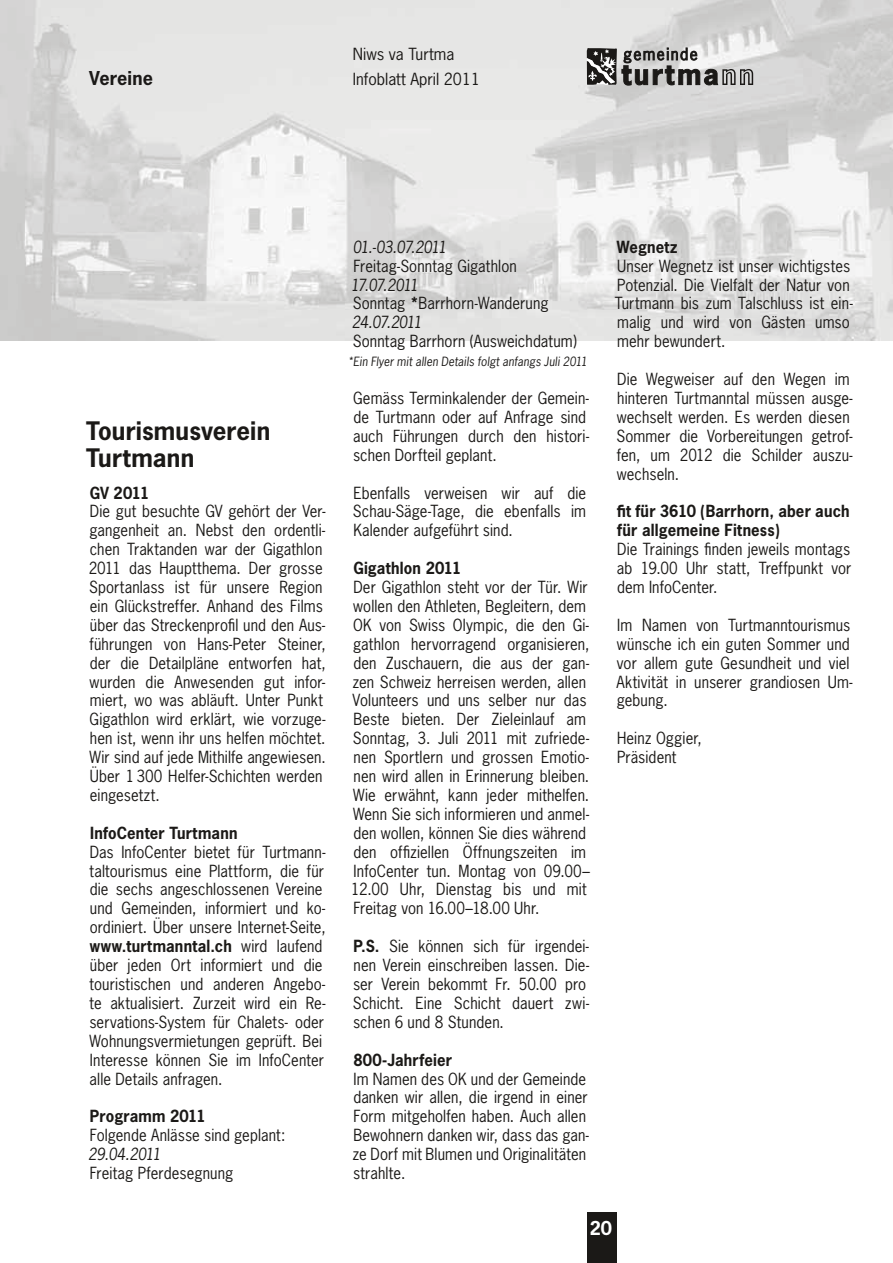
<style>
.page{position:relative;width:893px;height:1263px;background:#fff}
.page>*{position:absolute;margin:0;border:0;box-sizing:border-box;transform-origin:0 0}
.t1{font:700 24px/27px "News Gothic";letter-spacing:.005em;color:#1b1917}
.t2{font:700 18px "News Gothic";letter-spacing:.005em;color:#1b1917}
.t3{font:700 18px "News Gothic";color:#fff}
.t4{font:15.75px/18.9px "News Gothic";letter-spacing:.01em;color:#1b1917;scale:.95 1}
.t5{font:700 15.75px/18.9px "News Gothic";letter-spacing:.01em;color:#1b1917;scale:.95 1}
.t6{font:15.75px "News Gothic";letter-spacing:.01em;color:#1b1917}
.t7{font:italic 15.75px "News Gothic";letter-spacing:-.065em;color:#1b1917;scale:.95 1}
.t8{font:italic 12px "News Gothic";letter-spacing:.015em;color:#1b1917;scale:.95 1}
.s1{font-weight:700}
.s2{font-style:italic}
</style>
<div class="page">
<img style="left:0;top:0;width:893px;height:340px">
<div style="left:587px;top:1212px;width:30px;height:51px;background:#1b1917"></div>
<svg style="left:587px;top:47px;width:166px;height:39px"></svg>
<p class="t6" style="left:353px;top:44px;width:103px">Niws va Turtma</p>
<p class="t2" style="left:89px;top:66px;width:65px">Vereine</p>
<p class="t6" style="left:353px;top:69px;width:129px">Infoblatt April 2011</p>
<h1 class="t1" style="left:86px;top:417px;width:186px">Tourismusverein<br>Turtmann</h1>
<p class="t5" style="left:90px;top:483px;width:64px">GV 2011</p>
<p class="t4" style="left:89px;top:502px;width:251px">Die gut besuchte GV gehört der Ver&shy;gangenheit an. Nebst den ordentli&shy;chen Traktanden war der Gigathlon 2011 das Hauptthema. Der grosse Sportanlass ist für unsere Region ein Glückstreffer. Anhand des Films über das Streckenprofil und den Aus&shy;führungen von Hans-Peter Steiner, der die Detailpläne entworfen hat, wurden die Anwesenden gut infor&shy;miert, wo was abläuft. Unter Punkt Gigathlon wird erklärt, wie vorzuge&shy;hen ist, wenn ihr uns helfen möchtet.<br>Wir sind auf jede Mithilfe angewiesen.<br>Über 1 300 Helfer-Schichten werden eingesetzt.</p>
<p class="t5" style="left:90px;top:823px;width:157px">InfoCenter Turtmann</p>
<p class="t4" style="left:89px;top:842px;width:250px">Das InfoCenter bietet für Turtmann&shy;taltourismus eine Plattform, die für die sechs angeschlossenen Vereine und Gemeinden, informiert und ko&shy;ordiniert. Über unsere Internet-Seite, <span class="s1">www.turtmanntal.ch</span> wird laufend über jeden Ort informiert und die touristischen und anderen Angebo&shy;te aktualisiert. Zurzeit wird ein Re&shy;servations-System für Chalets- oder Wohnungsvermietungen geprüft. Bei Interesse können Sie im InfoCenter alle Details anfragen.</p>
<p class="t5" style="left:90px;top:1106px;width:123px">Programm 2011</p>
<p class="t4" style="left:90px;top:1126px;width:207px">Folgende Anlässe sind geplant:</p>
<p class="t7" style="left:88px;top:1144px;width:78px">29.04.2011</p>
<p class="t4" style="left:90px;top:1163px;width:153px">Freitag Pferdesegnung</p>
<p class="t7" style="left:353px;top:237px;width:100px">01.-03.07.2011</p>
<p class="t4" style="left:353px;top:256px;width:173px">Freitag-Sonntag Gigathlon</p>
<p class="t4" style="left:351px;top:275px;width:210px"><span class="s2">17.07.2011<br></span>Sonntag <span class="s1">*</span>Barrhorn-Wanderung<br><span class="s2">24.07.2011</span></p>
<p class="t4" style="left:353px;top:332px;width:238px">Sonntag Barrhorn (Ausweichdatum)</p>
<p class="t8" style="left:347px;top:354px;width:254px">*Ein Flyer mit allen Details folgt anfangs Juli 2011</p>
<p class="t4" style="left:353px;top:388px;width:250px">Gemäss Terminkalender der Gemein&shy;de Turtmann oder auf Anfrage sind auch Führungen durch den histori&shy;schen Dorfteil geplant.</p>
<p class="t4" style="left:353px;top:483px;width:247px;text-align:justify">Ebenfalls verweisen wir auf die Schau-Säge-Tage, die ebenfalls im Kalender aufgeführt sind.</p>
<p class="t5" style="left:353px;top:558px;width:115px">Gigathlon 2011</p>
<p class="t4" style="left:351px;top:577px;width:253px">Der Gigathlon steht vor der Tür. Wir wollen den Athleten, Begleitern, dem OK von Swiss Olympic, die den Gi&shy;gathlon hervorragend organisieren, den Zuschauern, die aus der gan&shy;zen Schweiz herreisen werden, allen Volunteers und uns selber nur das Beste bieten. Der Zieleinlauf am Sonntag, 3. Juli 2011 mit zufriede&shy;nen Sportlern und grossen Emotio&shy;nen wird allen in Erinnerung bleiben.<br>Wie erwähnt, kann jeder mithelfen.<br>Wenn Sie sich informieren und anmel&shy;den wollen, können Sie dies während den offiziellen Öffnungszeiten im InfoCenter tun. Montag von 09.00– 12.00 Uhr, Dienstag bis und mit Freitag von 16.00–18.00 Uhr.</p>
<p class="t4" style="left:353px;top:937px;width:250px"><span class="s1">P.S.</span> Sie können sich für irgendei&shy;nen Verein einschreiben lassen. Die&shy;ser Verein bekommt Fr. 50.00 pro<br>Schicht. Eine Schicht dauert zwi&shy;schen 6 und 8 Stunden.</p>
<p class="t5" style="left:353px;top:1050px;width:106px">800-Jahrfeier</p>
<p class="t4" style="left:352px;top:1069px;width:250px">Im Namen des OK und der Gemeinde danken wir allen, die irgend in einer<br>Form mitgeholfen haben. Auch allen<br>Bewohnern danken wir, dass das gan&shy;ze Dorf mit Blumen und Originalitäten strahlte.</p>
<p class="t5" style="left:617px;top:237px;width:65px">Wegnetz</p>
<p class="t4" style="left:615px;top:256px;width:252px">Unser Wegnetz ist unser wichtigstes<br>Potenzial. Die Vielfalt der Natur von<br>Turtmann bis zum Talschluss ist ein&shy;malig und wird von Gästen umso mehr bewundert.</p>
<p class="t4" style="left:616px;top:370px;width:250px">Die Wegweiser auf den Wegen im hinteren Turtmanntal müssen ausge&shy;wechselt werden. Es werden diesen<br>Sommer die Vorbereitungen getrof&shy;fen, um 2012 die Schilder auszu&shy;wechseln.</p>
<p class="t5" style="left:617px;top:502px;width:246px">fit für 3610 (Barrhorn, aber auch für allgemeine Fitness)</p>
<p class="t4" style="left:617px;top:540px;width:248px;text-align:justify">Die Trainings finden jeweils montags ab 19.00 Uhr statt, Treffpunkt vor dem InfoCenter.</p>
<p class="t4" style="left:617px;top:615px;width:250px">Im Namen von Turtmanntourismus wünsche ich ein guten Sommer und vor allem gute Gesundheit und viel<br>Aktivität in unserer grandiosen Um&shy;gebung.</p>
<p class="t4" style="left:617px;top:729px;width:91px">Heinz Oggier,<br>Präsident</p>
<p class="t3" style="left:590px;top:1216px;width:24px">20</p>
</div>
